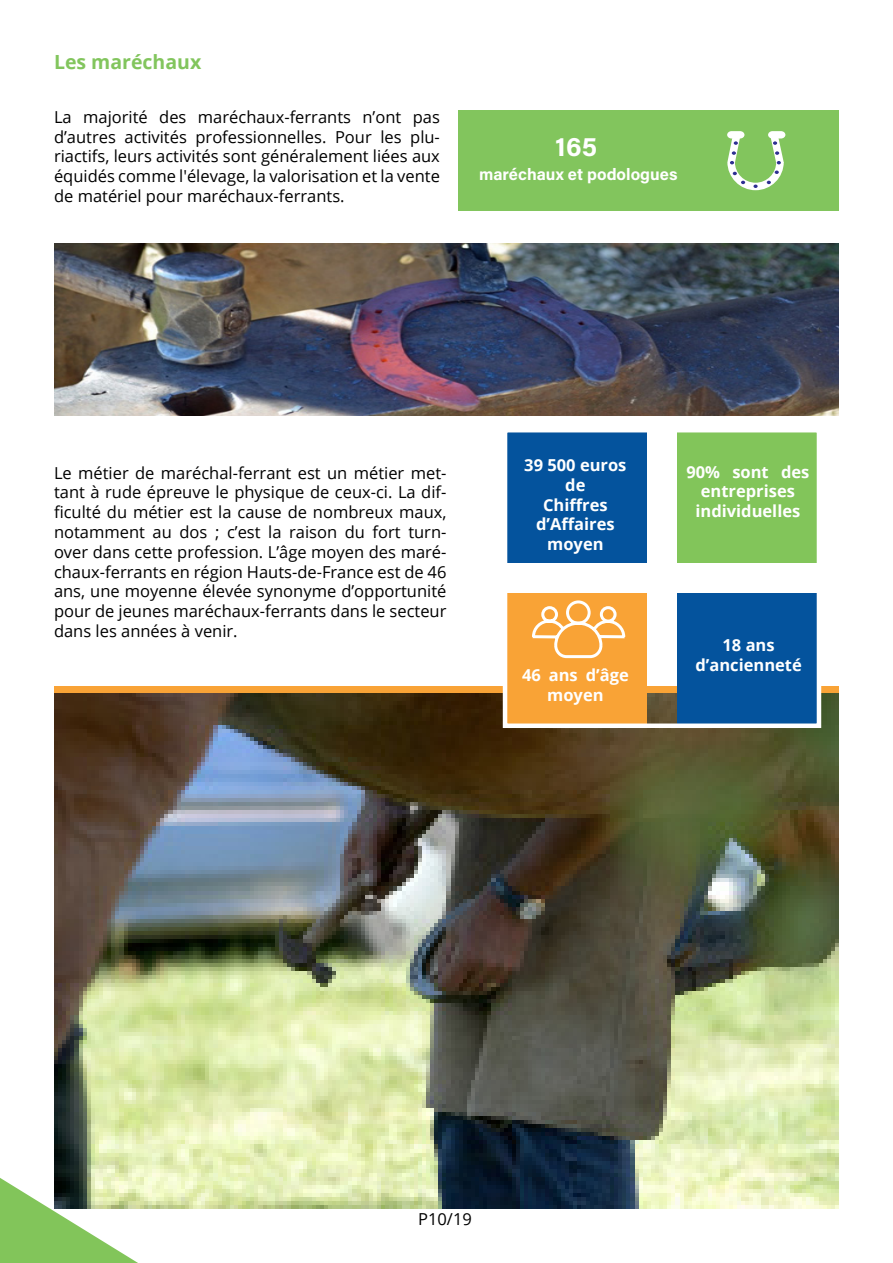
<style>
.page{position:relative;width:893px;height:1263px;background:#fff}
.page>*{position:absolute;margin:0;border:0;box-sizing:border-box;transform-origin:0 0}
.Style_de_paragraphe{font:27px "Acumin Variable Concept";color:#fff}
.Style_de_paragraphe-2{font:700 19.5px "Open Sans";color:#82c55d}
.Style_de_paragraphe-3{font:16.5px/19.8px "Open Sans";color:#000;text-align:justify}
.Style_de_paragraphe-4{font:700 16.5px/19.8px "Open Sans";color:#fff;text-align:center}
.Style_de_paragraphe-5{font:16.5px "Acumin Variable Concept";color:#fff}
</style>
<div class="page">
<div style="left:54px;top:686px;width:785px;height:7px;background:#f9a336"></div>
<div style="left:459px;top:110px;width:380px;height:101px;background:#82c55d"></div>
<img style="left:55px;top:243px;width:784px;height:173px">
<img style="left:54px;top:693px;width:785px;height:516px">
<div style="left:677px;top:593px;width:143px;height:133px;background:#04539d"></div>
<div style="left:677px;top:429px;width:143px;height:133px;background:#82c55a"></div>
<div style="left:504px;top:429px;width:142px;height:133px;background:#04539d"></div>
<div style="left:504px;top:593px;width:142px;height:133px;background:#f9a336"></div>
<div style="left:503px;top:428px;width:318px;height:300px;border:4px solid #fff"></div>
<svg style="left:0;top:1178px;width:138px;height:85px"></svg>
<svg style="left:727px;top:131px;width:59px;height:60px"></svg>
<svg style="left:532px;top:600px;width:94px;height:59px"></svg>
<p class="Style_de_paragraphe-2" style="left:54px;top:48px;width:149px">Les maréchaux</p>
<p class="Style_de_paragraphe-3" style="left:54px;top:107px;width:387px">La majorité des maréchaux-ferrants n’ont pas d’autres activités professionnelles. Pour les plu&shy;riactifs, leurs activités sont généralement liées aux équidés comme l'élevage, la valorisation et la vente de matériel pour maréchaux-ferrants.</p>
<p class="Style_de_paragraphe" style="left:555px;top:128px;width:44px">165</p>
<p class="Style_de_paragraphe-5" style="left:479px;top:163px;width:200px">maréchaux et podologues</p>
<p class="Style_de_paragraphe-3" style="left:54px;top:462px;width:394px">Le métier de maréchal-ferrant est un métier met&shy;tant à rude épreuve le physique de ceux-ci. La dif&shy;ficulté du métier est la cause de nombreux maux, notamment au dos ; c’est la raison du fort turn&shy;over dans cette profession. L’âge moyen des maré&shy;chaux-ferrants en région Hauts-de-France est de 46 ans, une moyenne élevée synonyme d’opportunité pour de jeunes maréchaux-ferrants dans le secteur dans les années à venir.</p>
<p class="Style_de_paragraphe-4" style="left:524px;top:455px;width:104px">39 500 euros</p>
<p class="Style_de_paragraphe-4" style="left:565px;top:475px;width:22px">de</p>
<p class="Style_de_paragraphe-4" style="left:543px;top:494px;width:66px">Chiffres</p>
<p class="Style_de_paragraphe-4" style="left:536px;top:514px;width:80px">d’Affaires</p>
<p class="Style_de_paragraphe-4" style="left:547px;top:534px;width:58px">moyen</p>
<p class="Style_de_paragraphe-4" style="left:522px;top:665px;width:108px">46 ans d’âge moyen</p>
<p class="Style_de_paragraphe-4" style="left:686px;top:461px;width:124px">90% sont des entreprises</p>
<p class="Style_de_paragraphe-4" style="left:695px;top:501px;width:106px">individuelles</p>
<p class="Style_de_paragraphe-4" style="left:722px;top:635px;width:54px">18 ans</p>
<p class="Style_de_paragraphe-4" style="left:695px;top:655px;width:108px">d’ancienneté</p>
<p class="Style_de_paragraphe-3" style="left:418px;top:1209px;width:55px">P10/19</p>
</div>
